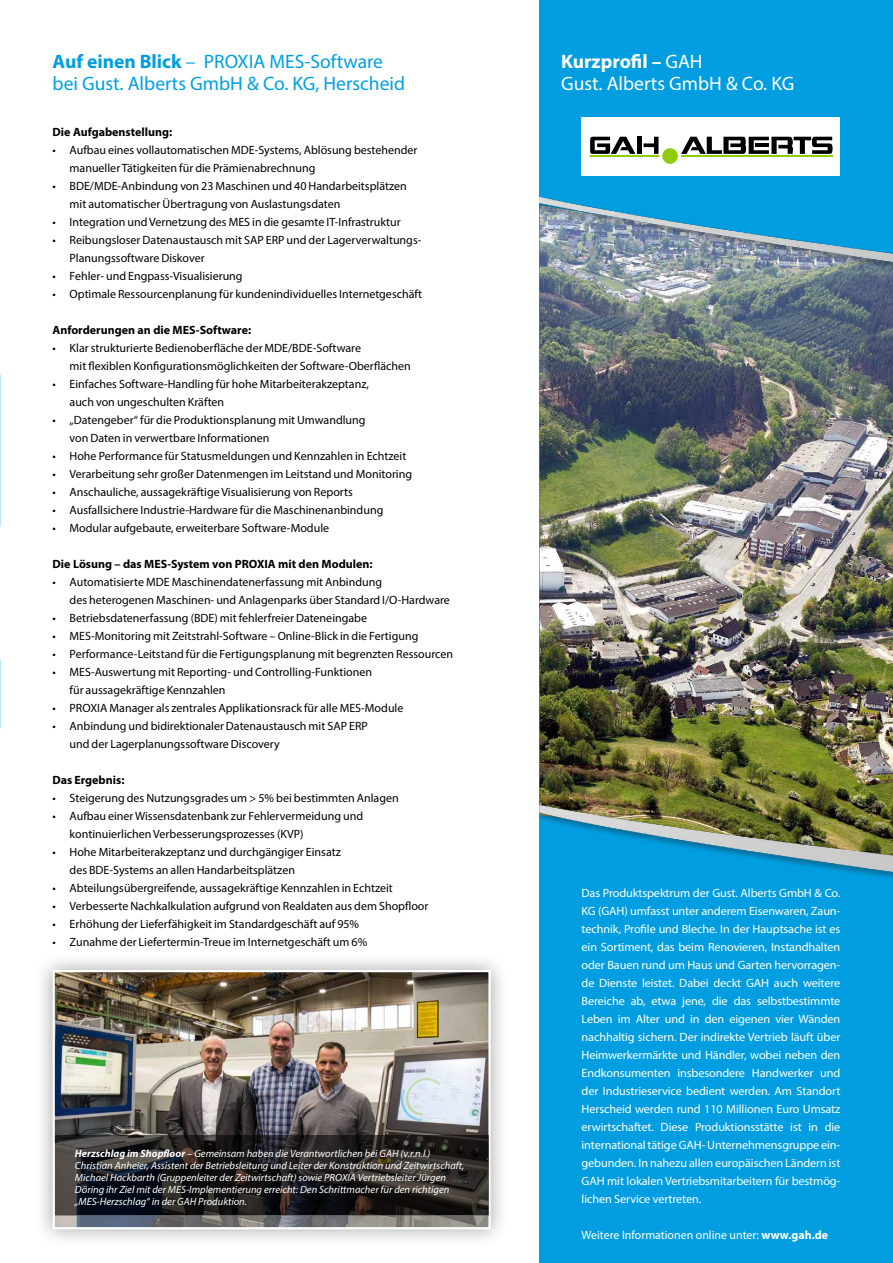
<style>
.page{position:relative;width:893px;height:1263px;background:#fff}
.page>*{position:absolute;margin:0;border:0;box-sizing:border-box;transform-origin:0 0}
.t1{font:19.5px/22.5px "Myriad Pro";color:#009fe3}
.t2{font:19.5px/22.5px "Myriad Pro";color:#fff}
.t3{font:12px/18px "Myriad Pro";color:#000}
.t4{font:12px/18px "Myriad Pro";letter-spacing:-.01em;color:#fff;text-align:justify}
.t5{font:700 12px "Myriad Pro";color:#000}
.t6{font:italic 10.5px/12px "Myriad Pro";color:#fff}
.s1{font-weight:700;color:#009ee1}
.s2{color:#009ee1}
.s3{font-weight:700}
</style>
<div class="page">
<div style="left:540px;top:0;width:353px;height:1263px;background:#009ee1"></div>
<img style="left:540px;top:358px;width:353px;height:445px">
<div style="left:34px;top:951px;width:475px;height:297px;background:#000;opacity:.37"></div>
<img style="left:56px;top:973px;width:432px;height:162px">
<div style="left:53px;top:970px;width:438px;height:259px;border:2px solid #fff"></div>
<img style="left:540px;top:196px;width:353px;height:162px">
<img style="left:540px;top:803px;width:353px;height:76px">
<svg style="left:55px;top:1135px;width:433px;height:80px"></svg>
<svg style="left:54px;top:1215px;width:436px;height:13px"></svg>
<div style="left:581px;top:118px;width:259px;height:58px;background:#fff"></div>
<svg style="left:590px;top:137px;width:45px;height:17px"></svg>
<div style="left:637px;top:137px;width:5px;height:17px;background:#000"></div>
<svg style="left:643px;top:137px;width:15px;height:17px"></svg>
<hr style="left:681px;top:156px;width:151px;height:1px;background:#90cc07">
<hr style="left:590px;top:156px;width:68px;height:1px;background:#90cc07">
<svg style="left:681px;top:137px;width:151px;height:17px"></svg>
<div style="left:662px;top:148px;width:16px;height:16px;background:#90cc07;border-radius:50%"></div>
<h1 class="t1" style="left:53px;top:50px;width:354px"><span class="s1">Auf einen Blick</span> <span class="s2">–</span> PROXIA MES-Software bei Gust. Alberts GmbH &amp; Co. KG, Herscheid</h1>
<p class="t5" style="left:53px;top:124px;width:121px">Die Aufgabenstellung:</p>
<p class="t3" style="left:70px;top:141px;width:349px;text-indent:-17px">• Aufbau eines vollautomatischen MDE-Systems, Ablösung bestehender manueller Tätigkeiten für die Prämienabrechnung</p>
<p class="t3" style="left:70px;top:177px;width:339px;text-indent:-17px">• BDE/MDE-Anbindung von 23 Maschinen und 40 Handarbeitsplätzen mit automatischer Übertragung von Auslastungsdaten</p>
<p class="t3" style="left:53px;top:213px;width:350px">• Integration und Vernetzung des MES in die gesamte IT-Infrastruktur</p>
<p class="t3" style="left:70px;top:231px;width:353px;text-indent:-17px">• Reibungsloser Datenaustausch mit SAP ERP und der Lagerverwaltungs-<br>Planungssoftware Diskover</p>
<p class="t3" style="left:53px;top:267px;width:192px">• Fehler- und Engpass-Visualisierung</p>
<p class="t3" style="left:53px;top:285px;width:371px">• Optimale Ressourcenplanung für kundenindividuelles Internetgeschäft</p>
<p class="t5" style="left:53px;top:322px;width:200px">Anforderungen an die MES-Software:</p>
<p class="t3" style="left:70px;top:339px;width:343px;text-indent:-17px">• Klar strukturierte Bedienoberfläche der MDE/BDE-Software<br>mit flexiblen Konfigurationsmöglichkeiten der Software-Oberflächen</p>
<p class="t3" style="left:70px;top:375px;width:301px;text-indent:-17px">• Einfaches Software-Handling für hohe Mitarbeiterakzeptanz, auch von ungeschulten Kräften</p>
<p class="t3" style="left:70px;top:411px;width:298px;text-indent:-17px">• „Datengeber“ für die Produktionsplanung mit Umwandlung von Daten in verwertbare Informationen</p>
<p class="t3" style="left:53px;top:447px;width:355px">• Hohe Performance für Statusmeldungen und Kennzahlen in Echtzeit</p>
<p class="t3" style="left:53px;top:465px;width:361px">• Verarbeitung sehr großer Datenmengen im Leitstand und Monitoring</p>
<p class="t3" style="left:53px;top:483px;width:302px">• Anschauliche, aussagekräftige Visualisierung von Reports</p>
<p class="t3" style="left:53px;top:501px;width:332px">• Ausfallsichere Industrie-Hardware für die Maschinenanbindung</p>
<p class="t3" style="left:53px;top:519px;width:278px">• Modular aufgebaute, erweiterbare Software-Module</p>
<p class="t5" style="left:53px;top:556px;width:322px">Die Lösung – das MES-System von PROXIA mit den Modulen:</p>
<p class="t3" style="left:70px;top:573px;width:382px;text-indent:-17px">• Automatisierte MDE Maschinendatenerfassung mit Anbindung<br>des heterogenen Maschinen- und Anlagenparks über Standard I/O-Hardware</p>
<p class="t3" style="left:53px;top:609px;width:316px">• Betriebsdatenerfassung (BDE) mit fehlerfreier Dateneingabe</p>
<p class="t3" style="left:53px;top:627px;width:367px">• MES-Monitoring mit Zeitstrahl-Software – Online-Blick in die Fertigung</p>
<p class="t3" style="left:53px;top:645px;width:402px">• Performance-Leitstand für die Fertigungsplanung mit begrenzten Ressourcen</p>
<p class="t3" style="left:70px;top:663px;width:304px;text-indent:-17px">• MES-Auswertung mit Reporting- und Controlling-Funktionen für aussagekräftige Kennzahlen</p>
<p class="t3" style="left:53px;top:699px;width:352px">• PROXIA Manager als zentrales Applikationsrack für alle MES-Module</p>
<p class="t3" style="left:70px;top:717px;width:300px;text-indent:-17px">• Anbindung und bidirektionaler Datenaustausch mit SAP ERP und der Lagerplanungssoftware Discovery</p>
<p class="t5" style="left:53px;top:772px;width:73px">Das Ergebnis:</p>
<p class="t3" style="left:53px;top:789px;width:348px">• Steigerung des Nutzungsgrades um &gt; 5% bei bestimmten Anlagen</p>
<p class="t3" style="left:70px;top:807px;width:295px;text-indent:-17px">• Aufbau einer Wissensdatenbank zur Fehlervermeidung und kontinuierlichen Verbesserungsprozesses (KVP)</p>
<p class="t3" style="left:70px;top:843px;width:273px;text-indent:-17px">• Hohe Mitarbeiterakzeptanz und durchgängiger Einsatz des BDE-Systems an allen Handarbeitsplätzen</p>
<p class="t3" style="left:53px;top:879px;width:342px">• Abteilungsübergreifende, aussagekräftige Kennzahlen in Echtzeit</p>
<p class="t3" style="left:53px;top:897px;width:377px">• Verbesserte Nachkalkulation aufgrund von Realdaten aus dem Shopfloor</p>
<p class="t3" style="left:53px;top:915px;width:308px">• Erhöhung der Lieferfähigkeit im Standardgeschäft auf 95%</p>
<p class="t3" style="left:53px;top:933px;width:316px">• Zunahme der Liefertermin-Treue im Internetgeschäft um 6%</p>
<p class="t6" style="left:75px;top:1147px;width:391px"><span class="s3">Herzschlag im Shopfloor</span> – Gemeinsam haben die Verantwortlichen bei GAH (v.r.n.l.)<br>Christian Anheier, Assistent der Betriebsleitung und Leiter der Konstruktion und Zeitwirtschaft, Michael Hackbarth (Gruppenleiter der Zeitwirtschaft) sowie PROXIA Vertriebsleiter Jürgen Döring ihr Ziel mit der MES-Implementierung erreicht: Den Schrittmacher für den richtigen „MES-Herzschlag“ in der GAH Produktion.</p>
<h1 class="t2" style="left:561px;top:50px;width:235px"><span class="s3">Kurzprofil –</span> GAH<br>Gust. Alberts GmbH &amp; Co. KG</h1>
<p class="t4" style="left:582px;top:884px;width:260px">Das Produktspektrum der Gust. Alberts GmbH &amp; Co.<br>KG (GAH) umfasst unter anderem Eisenwaren, Zaun&shy;technik, Profile und Bleche. In der Hauptsache ist es ein Sortiment, das beim Renovieren, Instandhalten oder Bauen rund um Haus und Garten hervorragen&shy;de Dienste leistet. Dabei deckt GAH auch weitere Bereiche ab, etwa jene, die das selbstbestimmte Leben im Alter und in den eigenen vier Wänden nachhaltig sichern. Der indirekte Vertrieb läuft über Heimwerkermärkte und Händler, wobei neben den Endkonsumenten insbesondere Handwerker und der Industrieservice bedient werden. Am Standort Herscheid werden rund 110 Millionen Euro Umsatz erwirtschaftet. Diese Produktionsstätte ist in die international tätige GAH- Unternehmensgruppe ein&shy;gebunden. In nahezu allen europäischen Ländern ist GAH mit lokalen Vertriebsmitarbeitern für bestmög&shy;lichen Service vertreten.</p>
<p class="t4" style="left:582px;top:1226px;width:248px">Weitere Informationen online unter: <span class="s3">www.gah.de</span></p>
</div>
